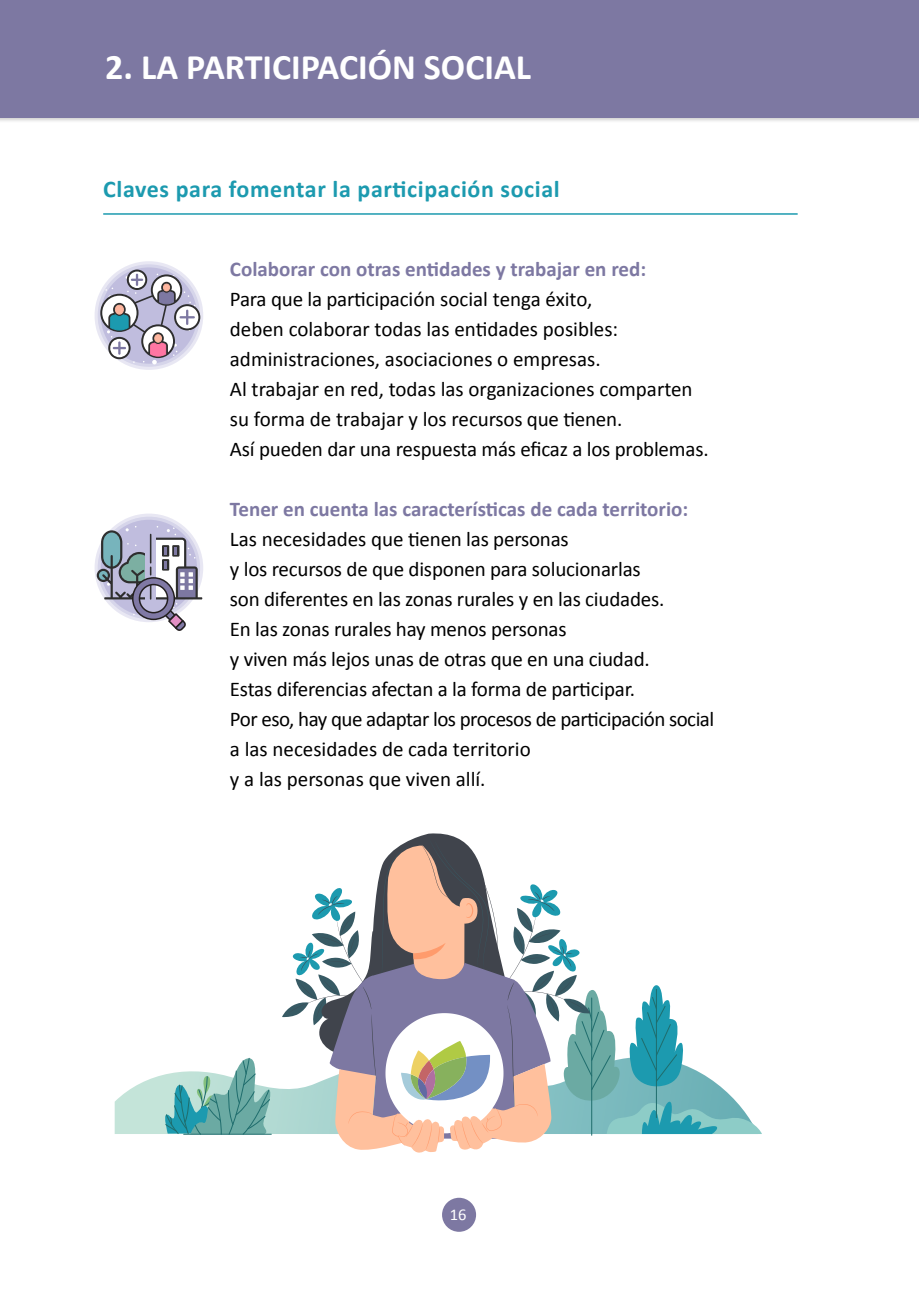
<style>
.page{position:relative;width:919px;height:1289px;background:#fff}
.page>*{position:absolute;margin:0;border:0;box-sizing:border-box;transform-origin:0 0}
.t1{font:700 36px "Calibri";color:#fff}
.t2{font:700 24px "Calibri";letter-spacing:.025em;color:#1c9aaf}
.t3{font:21px/30px "Calibri";letter-spacing:-.01em;color:#000}
.t4{font:700 21px "Calibri";color:#7d78a2}
.t5{font:16.5px "Calibri";color:#fff}
</style>
<div class="page">
<svg style="left:94px;top:261px;width:109px;height:109px"></svg>
<svg style="left:98px;top:264px;width:102px;height:103px"></svg>
<div style="left:442px;top:1197px;width:34px;height:34px;background:#7d78a2;border-radius:50%"></div>
<hr style="left:103px;top:213px;width:694px;height:2px;background:#1c9aaf">
<svg style="left:94px;top:513px;width:109px;height:109px"></svg>
<svg style="left:101px;top:519px;width:96px;height:97px"></svg>
<div style="left:0;top:0;width:918px;height:118px;background:#7d78a2"></div>
<svg style="left:100px;top:269px;width:100px;height:95px"></svg>
<svg style="left:97px;top:526px;width:105px;height:105px"></svg>
<svg style="left:115px;top:1075px;width:167px;height:58px"></svg>
<svg style="left:163px;top:1057px;width:110px;height:77px"></svg>
<hr style="left:184px;top:1133px;width:87px;height:1px;background:#1f6d6d">
<svg style="left:282px;top:833px;width:480px;height:320px"></svg>
<h1 class="t1" style="left:105px;top:42px;width:427px">2. LA PARTICIPACIÓN SOCIAL</h1>
<p class="t2" style="left:103px;top:172px;width:458px">Claves para fomentar la participación social</p>
<p class="t4" style="left:230px;top:254px;width:418px">Colaborar con otras entidades y trabajar en red:</p>
<p class="t3" style="left:230px;top:283px;width:480px">Para que la participación social tenga éxito,<br>deben colaborar todas las entidades posibles: administraciones, asociaciones o empresas.<br>Al trabajar en red, todas las organizaciones comparten su forma de trabajar y los recursos que tienen.<br>Así pueden dar una respuesta más eficaz a los problemas.</p>
<p class="t4" style="left:230px;top:494px;width:460px">Tener en cuenta las características de cada territorio:</p>
<p class="t3" style="left:230px;top:523px;width:486px">Las necesidades que tienen las personas<br>y los recursos de que disponen para solucionarlas<br>son diferentes en las zonas rurales y en las ciudades.<br>En las zonas rurales hay menos personas<br>y viven más lejos unas de otras que en una ciudad.<br>Estas diferencias afectan a la forma de participar.<br>Por eso, hay que adaptar los procesos de participación social a las necesidades de cada territorio<br>y a las personas que viven allí.</p>
<p class="t5" style="left:450px;top:1204px;width:18px">16</p>
</div>
